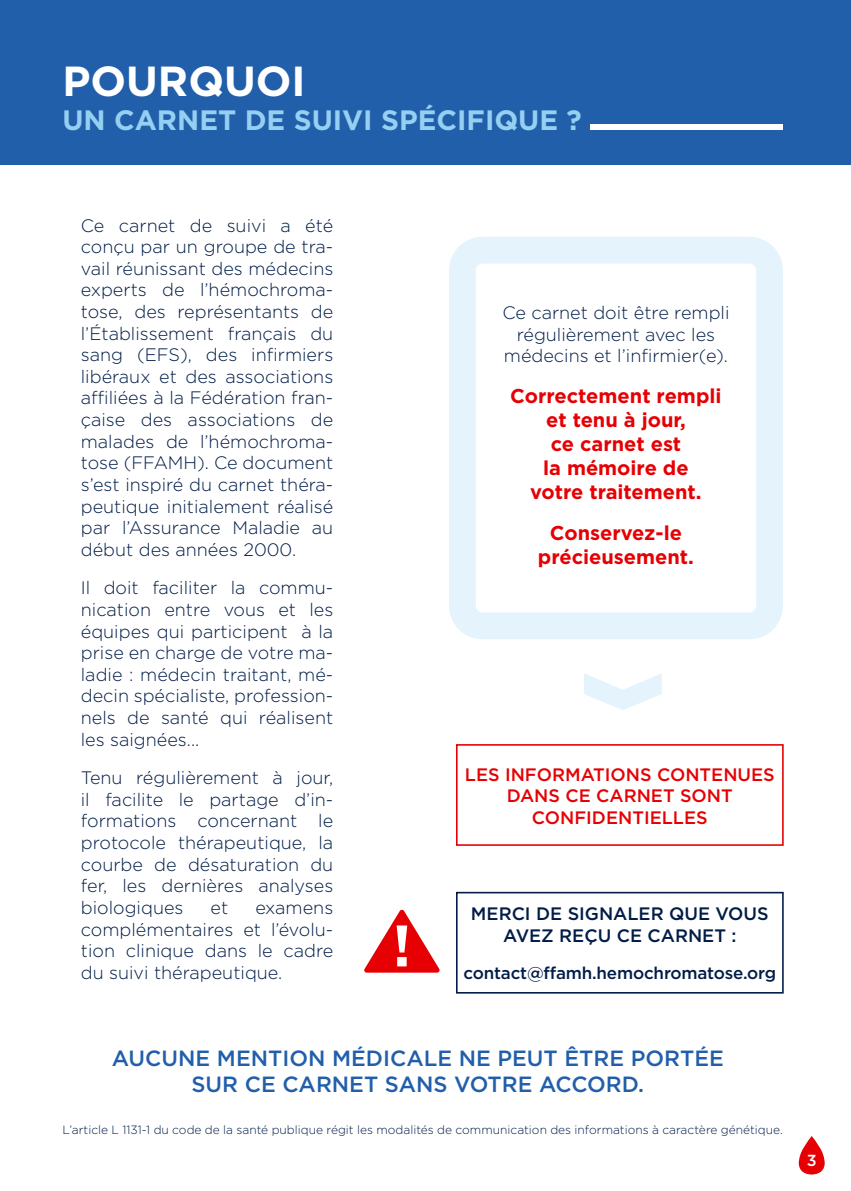
<style>
.page{position:relative;width:851px;height:1191px;background:#fff}
.page>*{position:absolute;margin:0;border:0;box-sizing:border-box;transform-origin:0 0}
.t1{font:700 42px "Gotham";color:#fff}
.t2{font:700 28px "Gotham";color:#95cff1}
.t3{font:500 22px/26.4px "Gotham";color:#215fab;text-align:center}
.t4{font:700 20px/24px "Gotham";color:#e60004;text-align:center}
.t5{font:300 18px/21.6px "Gotham";color:#001c47;text-align:justify}
.t6{font:500 18px/21.6px "Gotham";color:#e60004;text-align:center}
.t7{font:500 18px/21.6px "Gotham";color:#001c47;text-align:center}
.t8{font:500 17px "Gotham";letter-spacing:-.01em;color:#001c47}
.t9{font:500 16px "Gotham";color:#fff}
.t10{font:300 12px "Gotham";color:#001c47}
</style>
<div class="page">
<svg style="left:798px;top:1136px;width:26px;height:38px"></svg>
<div style="left:456px;top:744px;width:327px;height:102px;border:2px solid #e60004"></div>
<div style="left:456px;top:892px;width:327px;height:101px;border:2px solid #001c47"></div>
<svg style="left:584px;top:673px;width:77px;height:37px"></svg>
<div style="left:0;top:0;width:850px;height:164px;background:#215fab"></div>
<div style="left:590px;top:124px;width:192px;height:6px;background:#fff"></div>
<svg style="left:449px;top:237px;width:333px;height:402px"></svg>
<svg style="left:364px;top:909px;width:76px;height:64px"></svg>
<h1 class="t1" style="left:62px;top:53px;width:245px">POURQUOI</h1>
<h2 class="t2" style="left:62px;top:101px;width:521px">UN CARNET DE SUIVI SPÉCIFIQUE ?</h2>
<p class="t5" style="left:81px;top:214px;width:254px">Ce carnet de suivi a été conçu par un groupe de tra&shy;vail réunissant des médecins experts de l’hémochroma&shy;tose, des représentants de l’Établissement français du sang (EFS), des infirmiers libéraux et des associations affiliées à la Fédération fran&shy;çaise des associations de malades de l’hémochroma&shy;tose (FFAMH). Ce document s’est inspiré du carnet théra&shy;peutique initialement réalisé par l’Assurance Maladie au début des années 2000.</p>
<p class="t5" style="left:81px;top:576px;width:254px">Il doit faciliter la commu&shy;nication entre vous et les équipes qui participent à la prise en charge de votre ma&shy;ladie : médecin traitant, mé&shy;decin spécialiste, profession&shy;nels de santé qui réalisent les saignées...</p>
<p class="t5" style="left:81px;top:766px;width:254px">Tenu régulièrement à jour, il facilite le partage d’in&shy;formations concernant le protocole thérapeutique, la courbe de désaturation du fer, les dernières analyses biologiques</p>
<p class="t5" style="left:210px;top:896px;width:19px">et</p>
<p class="t5" style="left:81px;top:896px;width:254px;text-indent:174px">examens complémentaires et l’évolu&shy;tion clinique dans le cadre du suivi thérapeutique.</p>
<p class="t5" style="left:502px;top:301px;width:229px;text-align:center">Ce carnet doit être rempli régulièrement avec les médecins et l’infirmier(e).</p>
<p class="t4" style="left:510px;top:384px;width:213px">Correctement rempli et tenu à jour,<br>ce carnet est<br>la mémoire de<br>votre traitement.</p>
<p class="t4" style="left:537px;top:521px;width:158px">Conservez-le précieusement.</p>
<p class="t6" style="left:465px;top:763px;width:311px">LES INFORMATIONS CONTENUES<br>DANS CE CARNET SONT<br>CONFIDENTIELLES</p>
<p class="t7" style="left:471px;top:903px;width:299px">MERCI DE SIGNALER QUE VOUS<br>AVEZ REÇU CE CARNET :</p>
<p class="t8" style="left:463px;top:962px;width:314px">contact@ffamh.hemochromatose.org</p>
<p class="t3" style="left:112px;top:1044px;width:613px">AUCUNE MENTION MÉDICALE NE PEUT ÊTRE PORTÉE<br>SUR CE CARNET SANS VOTRE ACCORD.</p>
<p class="t10" style="left:62px;top:1122px;width:721px">L’article L 1131-1 du code de la santé publique régit les modalités de communication des informations à caractère génétique.</p>
<p class="t9" style="left:806px;top:1149px;width:11px">3</p>
</div>
